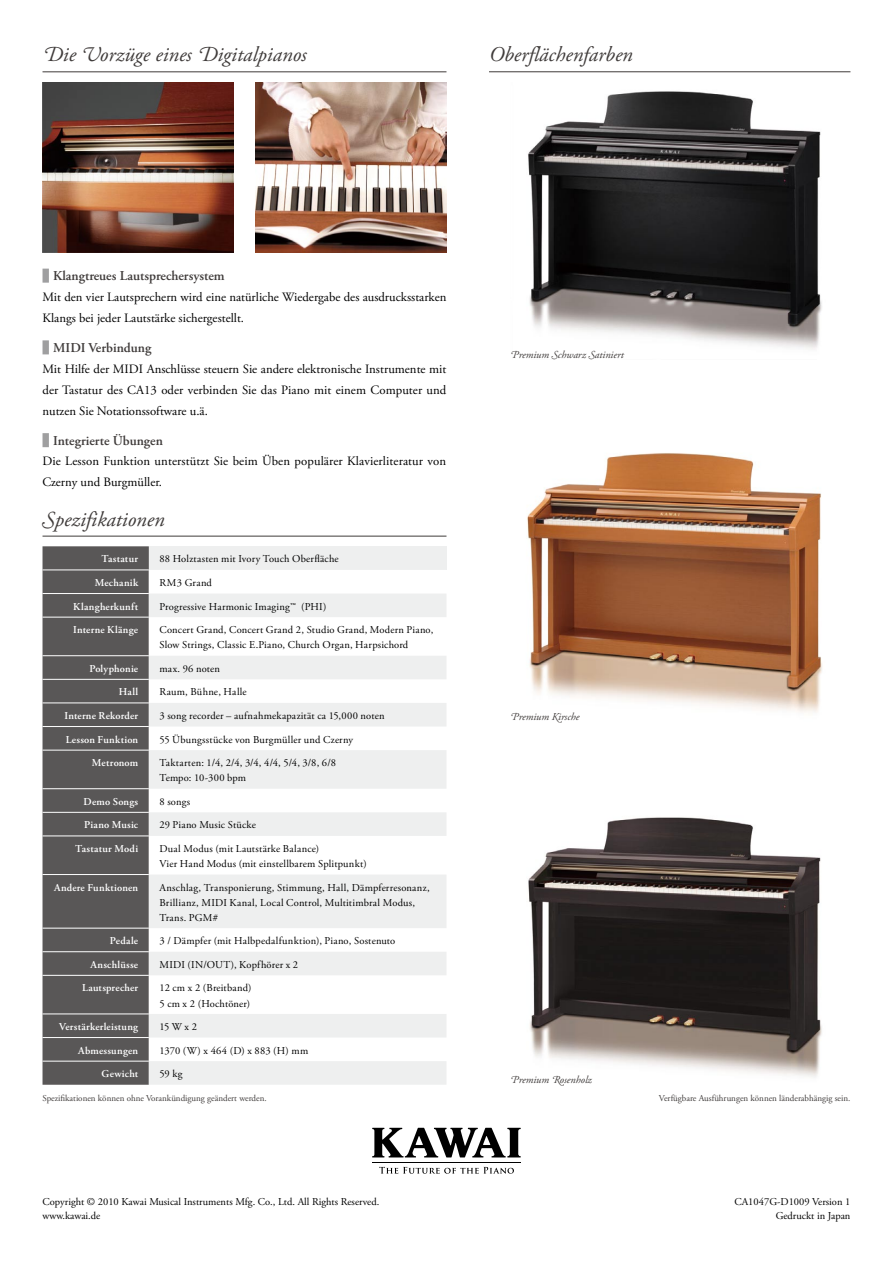
<style>
.page{position:relative;width:893px;height:1263px;background:#fff}
.page>*{position:absolute;margin:0;border:0;box-sizing:border-box;transform-origin:0 0}
.t1{font:italic 21px "Adobe Garamond Pro";color:#3f3b3a}
.t2{font:600 13.5px "Adobe Garamond Pro";color:#3f3b3a}
.t3{font:12.75px/21px "Adobe Garamond Pro";color:#000}
.t4{font:10.5px/15px "Adobe Garamond Pro";letter-spacing:.015em;color:#000}
.t5{font:600 10.5px "Adobe Garamond Pro";letter-spacing:.02em;color:#fff}
.t6{font:italic 10.5px "Adobe Garamond Pro";color:#3f3b3a}
.t7{font:9px "Adobe Garamond Pro";color:#3f3b3a}
</style>
<div class="page">
<img style="left:43px;top:82px;width:191px;height:170px">
<img style="left:255px;top:82px;width:191px;height:170px">
<img style="left:528px;top:91px;width:294px;height:258px">
<img style="left:527px;top:453px;width:295px;height:260px">
<img style="left:528px;top:817px;width:294px;height:260px">
<svg style="left:372px;top:1128px;width:149px;height:29px"></svg>
<svg style="left:379px;top:1167px;width:135px;height:7px"></svg>
<hr style="left:372px;top:1162px;width:149px;height:1px;background:#000">
<hr style="left:43px;top:536px;width:403px;height:1px;background:#3f3b3a">
<div style="left:43px;top:546px;width:106px;height:539px;background:#595757"></div>
<div style="left:149px;top:546px;width:297px;height:24px;background:#eeefef"></div>
<svg style="left:149px;top:594px;width:297px;height:491px;fill:#eeefef"></svg>
<hr style="left:43px;top:570px;width:106px;height:1px;background:#fff">
<hr style="left:43px;top:593px;width:106px;height:1px;background:#fff">
<hr style="left:43px;top:617px;width:106px;height:1px;background:#fff">
<hr style="left:43px;top:655px;width:106px;height:1px;background:#fff">
<hr style="left:43px;top:679px;width:106px;height:1px;background:#fff">
<hr style="left:43px;top:703px;width:106px;height:1px;background:#fff">
<hr style="left:43px;top:726px;width:106px;height:1px;background:#fff">
<hr style="left:43px;top:750px;width:106px;height:1px;background:#fff">
<hr style="left:43px;top:788px;width:106px;height:1px;background:#fff">
<hr style="left:43px;top:812px;width:106px;height:1px;background:#fff">
<hr style="left:43px;top:836px;width:106px;height:1px;background:#fff">
<hr style="left:43px;top:874px;width:106px;height:1px;background:#fff">
<hr style="left:43px;top:928px;width:106px;height:1px;background:#fff">
<hr style="left:43px;top:951px;width:106px;height:1px;background:#fff">
<hr style="left:43px;top:975px;width:106px;height:1px;background:#fff">
<hr style="left:43px;top:1014px;width:106px;height:1px;background:#fff">
<hr style="left:43px;top:1037px;width:106px;height:1px;background:#fff">
<hr style="left:43px;top:1061px;width:106px;height:1px;background:#fff">
<hr style="left:489px;top:71px;width:361px;height:1px;background:#3f3b3a">
<hr style="left:43px;top:71px;width:403px;height:1px;background:#3f3b3a">
<div style="left:43px;top:269px;width:6px;height:14px;background:#9f9fa0"></div>
<div style="left:43px;top:340px;width:6px;height:14px;background:#9f9fa0"></div>
<div style="left:43px;top:433px;width:6px;height:14px;background:#9f9fa0"></div>
<h1 class="t1" style="left:43px;top:42px;width:266px">Die Vorzüge eines Digitalpianos</h1>
<h1 class="t1" style="left:489px;top:42px;width:145px">Oberflächenfarben</h1>
<p class="t2" style="left:53px;top:268px;width:173px">Klangtreues Lautsprechersystem</p>
<p class="t3" style="left:43px;top:287px;width:405px">Mit den vier Lautsprechern wird eine natürliche Wiedergabe des ausdrucksstarken<br>Klangs bei jeder Lautstärke sichergestellt.</p>
<p class="t2" style="left:53px;top:340px;width:100px">MIDI Verbindung</p>
<p class="t3" style="left:43px;top:358px;width:405px;text-align:justify">Mit Hilfe der MIDI Anschlüsse steuern Sie andere elektronische Instrumente mit der Tastatur des CA13 oder verbinden Sie das Piano mit einem Computer und nutzen Sie Notationssoftware u.ä.</p>
<p class="t2" style="left:53px;top:433px;width:111px">Integrierte Übungen</p>
<p class="t3" style="left:43px;top:451px;width:405px">Die Lesson Funktion unterstützt Sie beim Üben populärer Klavierliteratur von<br>Czerny und Burgmüller.</p>
<h1 class="t1" style="left:43px;top:506px;width:124px">Spezifikationen</h1>
<p class="t5" style="left:101px;top:553px;width:38px">Tastatur</p>
<p class="t4" style="left:159px;top:552px;width:181px">88 Holztasten mit Ivory Touch Oberfläche</p>
<p class="t5" style="left:95px;top:577px;width:45px">Mechanik</p>
<p class="t4" style="left:159px;top:576px;width:54px">RM3 Grand</p>
<p class="t5" style="left:73px;top:600px;width:66px">Klangherkunft</p>
<p class="t4" style="left:159px;top:599px;width:169px">Progressive Harmonic Imaging™ (PHI)</p>
<p class="t5" style="left:73px;top:624px;width:67px">Interne Klänge</p>
<p class="t4" style="left:159px;top:623px;width:275px">Concert Grand, Concert Grand 2, Studio Grand, Modern Piano,<br>Slow Strings, Classic E.Piano, Church Organ, Harpsichord</p>
<p class="t5" style="left:89px;top:662px;width:50px">Polyphonie</p>
<p class="t4" style="left:159px;top:661px;width:62px">max. 96 noten</p>
<p class="t5" style="left:119px;top:686px;width:21px">Hall</p>
<p class="t4" style="left:159px;top:685px;width:89px">Raum, Bühne, Halle</p>
<p class="t5" style="left:64px;top:710px;width:75px">Interne Rekorder</p>
<p class="t4" style="left:159px;top:709px;width:227px">3 song recorder – aufnahmekapazität ca 15,000 noten</p>
<p class="t5" style="left:66px;top:733px;width:74px">Lesson Funktion</p>
<p class="t4" style="left:159px;top:732px;width:195px">55 Übungsstücke von Burgmüller und Czerny</p>
<p class="t5" style="left:92px;top:757px;width:48px">Metronom</p>
<p class="t4" style="left:159px;top:756px;width:178px">Taktarten: 1/4, 2/4, 3/4, 4/4, 5/4, 3/8, 6/8<br>Tempo: 10-300 bpm</p>
<p class="t5" style="left:84px;top:795px;width:56px">Demo Songs</p>
<p class="t4" style="left:159px;top:794px;width:32px">8 songs</p>
<p class="t5" style="left:84px;top:819px;width:55px">Piano Music</p>
<p class="t4" style="left:159px;top:818px;width:98px">29 Piano Music Stücke</p>
<p class="t5" style="left:75px;top:843px;width:64px">Tastatur Modi</p>
<p class="t4" style="left:159px;top:842px;width:209px">Dual Modus (mit Lautstärke Balance)<br>Vier Hand Modus (mit einstellbarem Splitpunkt)</p>
<p class="t5" style="left:54px;top:881px;width:86px">Andere Funktionen</p>
<p class="t4" style="left:159px;top:880px;width:272px">Anschlag, Transponierung, Stimmung, Hall, Dämpferresonanz,<br>Brillianz, MIDI Kanal, Local Control, Multitimbral Modus,<br>Trans. PGM#</p>
<p class="t5" style="left:110px;top:935px;width:30px">Pedale</p>
<p class="t4" style="left:159px;top:934px;width:237px">3 / Dämpfer (mit Halbpedalfunktion), Piano, Sostenuto</p>
<p class="t5" style="left:90px;top:958px;width:49px">Anschlüsse</p>
<p class="t4" style="left:159px;top:957px;width:140px">MIDI (IN/OUT), Kopfhörer x 2</p>
<p class="t5" style="left:82px;top:982px;width:57px">Lautsprecher</p>
<p class="t4" style="left:159px;top:981px;width:94px">12 cm x 2 (Breitband)<br>5 cm x 2 (Hochtöner)</p>
<p class="t5" style="left:59px;top:1021px;width:81px">Verstärkerleistung</p>
<p class="t4" style="left:159px;top:1020px;width:39px">15 W x 2</p>
<p class="t5" style="left:78px;top:1044px;width:61px">Abmessungen</p>
<p class="t4" style="left:159px;top:1043px;width:150px">1370 (W) x 464 (D) x 883 (H) mm</p>
<p class="t5" style="left:102px;top:1068px;width:38px">Gewicht</p>
<p class="t4" style="left:159px;top:1067px;width:25px">59 kg</p>
<p class="t7" style="left:43px;top:1092px;width:226px">Spezifikationen können ohne Vorankündigung geändert werden.</p>
<p class="t6" style="left:510px;top:348px;width:115px">Premium Schwarz Satiniert</p>
<p class="t6" style="left:510px;top:711px;width:71px">Premium Kirsche</p>
<p class="t6" style="left:510px;top:1073px;width:83px">Premium Rosenholz</p>
<p class="t7" style="left:659px;top:1092px;width:193px">Verfügbare Ausführungen können länderabhängig sein.</p>
<p class="t4" style="left:43px;top:1195px;width:338px;line-height:13.5px">Copyright © 2010 Kawai Musical Instruments Mfg. Co., Ltd. All Rights Reserved. www.kawai.de</p>
<p class="t4" style="left:734px;top:1195px;width:117px;line-height:13.5px;text-align:right">CA1047G-D1009 Version 1<br>Gedruckt in Japan</p>
</div>
